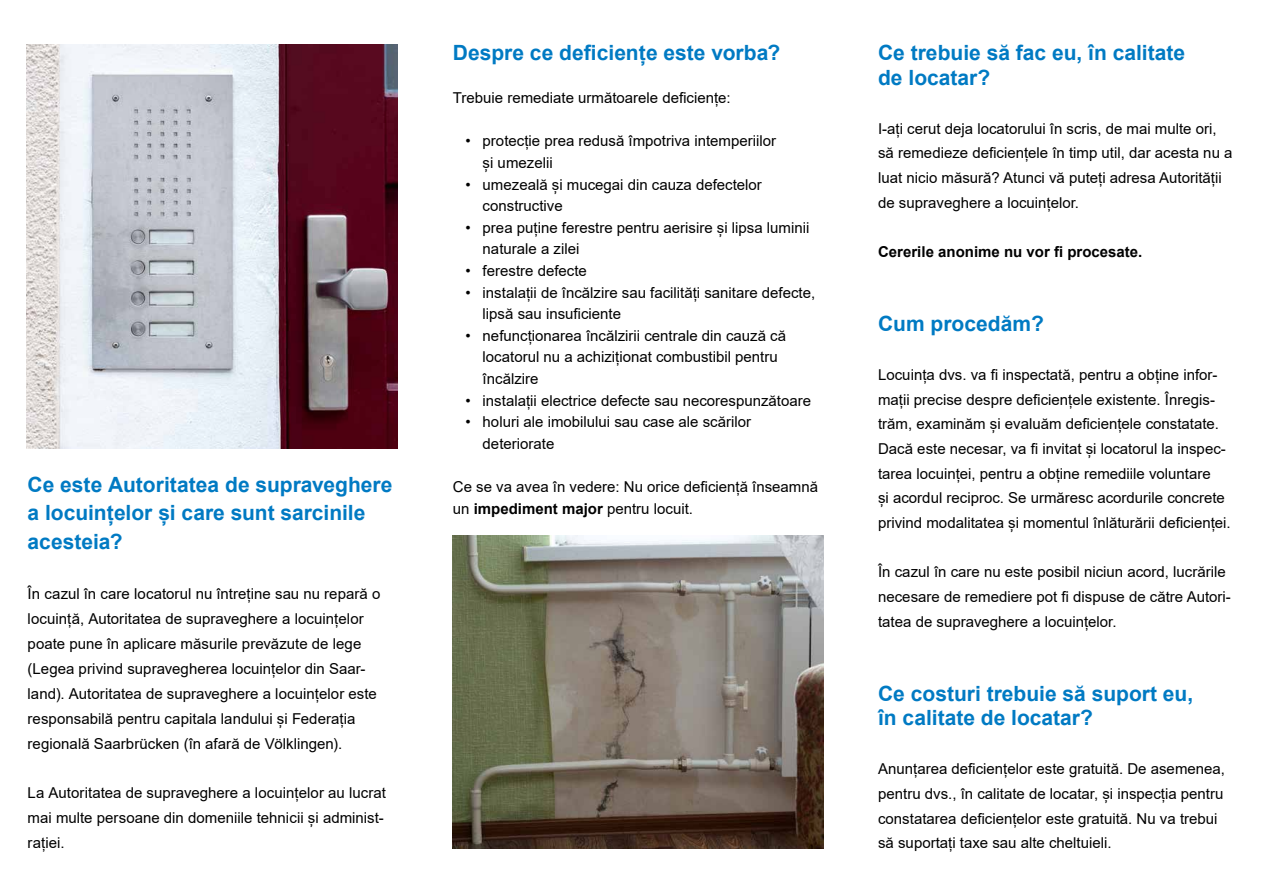
<style>
.page{position:relative;width:1263px;height:893px;background:#fff}
.page>*{position:absolute;margin:0;border:0;box-sizing:border-box;transform-origin:0 0}
.t1{font:700 21px/28.5px "Arial";color:#007ac3}
.t2{font:15px/24.6px "Arial";color:#000}
.t3{font:700 15px "Arial";color:#000}
.s1{font-weight:700}
</style>
<div class="page">
<img style="left:27px;top:45px;width:371px;height:404px">
<img style="left:453px;top:536px;width:371px;height:312px">
<h1 class="t1" style="left:28px;top:470px;width:366px">Ce este Autoritatea de supraveghere a locuințelor și care sunt sarcinile acesteia?</h1>
<p class="t2" style="left:28px;top:581px;width:354px">În cazul în care locatorul nu întreține sau nu repară o locuință, Autoritatea de supraveghere a locuințelor poate pune în aplicare măsurile prevăzute de lege (Legea privind supravegherea locuințelor din Saar&shy;land). Autoritatea de supraveghere a locuințelor este responsabilă pentru capitala landului și Federația regională Saarbrücken (în afară de Völklingen).</p>
<p class="t2" style="left:28px;top:780px;width:360px;line-height:25px">La Autoritatea de supraveghere a locuințelor au lucrat mai multe persoane din domeniile tehnicii și administ&shy;rației.</p>
<h1 class="t1" style="left:453px;top:39px;width:329px">Despre ce deficiențe este vorba?</h1>
<p class="t2" style="left:453px;top:85px;width:279px">Trebuie remediate următoarele deficiențe:</p>
<p class="t2" style="left:483px;top:130px;width:295px;line-height:21.6px;text-indent:-17px">• protecție prea redusă împotriva intemperiilor și umezelii</p>
<p class="t2" style="left:483px;top:173px;width:281px;line-height:21.6px;text-indent:-17px">• umezeală și mucegai din cauza defectelor constructive</p>
<p class="t2" style="left:483px;top:217px;width:328px;line-height:21.6px;text-indent:-17px">• prea puține ferestre pentru aerisire și lipsa luminii naturale a zilei</p>
<p class="t2" style="left:466px;top:258px;width:123px">• ferestre defecte</p>
<p class="t2" style="left:483px;top:281px;width:334px;line-height:21.6px;text-indent:-17px">• instalații de încălzire sau facilități sanitare defecte, lipsă sau insuficiente</p>
<p class="t2" style="left:483px;top:325px;width:305px;line-height:21.6px;text-indent:-17px">• nefuncționarea încălzirii centrale din cauză că locatorul nu a achiziționat combustibil pentru încălzire</p>
<p class="t2" style="left:466px;top:388px;width:347px">• instalații electrice defecte sau necorespunzătoare</p>
<p class="t2" style="left:483px;top:411px;width:270px;line-height:21.6px;text-indent:-17px">• holuri ale imobilului sau case ale scărilor deteriorate</p>
<p class="t2" style="left:453px;top:476px;width:367px;line-height:21.6px">Ce se va avea în vedere: Nu orice deficiență înseamnă un <span class="s1">impediment major</span> pentru locuit.</p>
<h1 class="t1" style="left:878px;top:40px;width:308px;line-height:24.6px">Ce trebuie să fac eu, în calitate de locatar?</h1>
<p class="t2" style="left:878px;top:116px;width:356px">I-ați cerut deja locatorului în scris, de mai multe ori, să remedieze deficiențele în timp util, dar acesta nu a luat nicio măsură? Atunci vă puteți adresa Autorității de supraveghere a locuințelor.</p>
<p class="t3" style="left:878px;top:241px;width:266px">Cererile anonime nu vor fi procesate.</p>
<h1 class="t1" style="left:878px;top:310px;width:167px">Cum procedăm?</h1>
<p class="t2" style="left:878px;top:363px;width:354px">Locuința dvs. va fi inspectată, pentru a obține infor&shy;mații precise despre deficiențele existente. Înregis&shy;trăm, examinăm și evaluăm deficiențele constatate.<br>Dacă este necesar, va fi invitat și locatorul la inspec&shy;tarea locuinței, pentru a obține remediile voluntare<br>și acordul reciproc. Se urmăresc acordurile concrete privind modalitatea și momentul înlăturării deficienței.</p>
<p class="t2" style="left:878px;top:560px;width:354px">În cazul în care nu este posibil niciun acord, lucrările necesare de remediere pot fi dispuse de către Autori&shy;tatea de supraveghere a locuințelor.</p>
<h1 class="t1" style="left:878px;top:681px;width:317px;line-height:24.6px">Ce costuri trebuie să suport eu, în calitate de locatar?</h1>
<p class="t2" style="left:878px;top:757px;width:348px">Anunțarea deficiențelor este gratuită. De asemenea, pentru dvs., în calitate de locatar, și inspecția pentru constatarea deficiențelor este gratuită. Nu va trebui să suportați taxe sau alte cheltuieli.</p>
</div>
